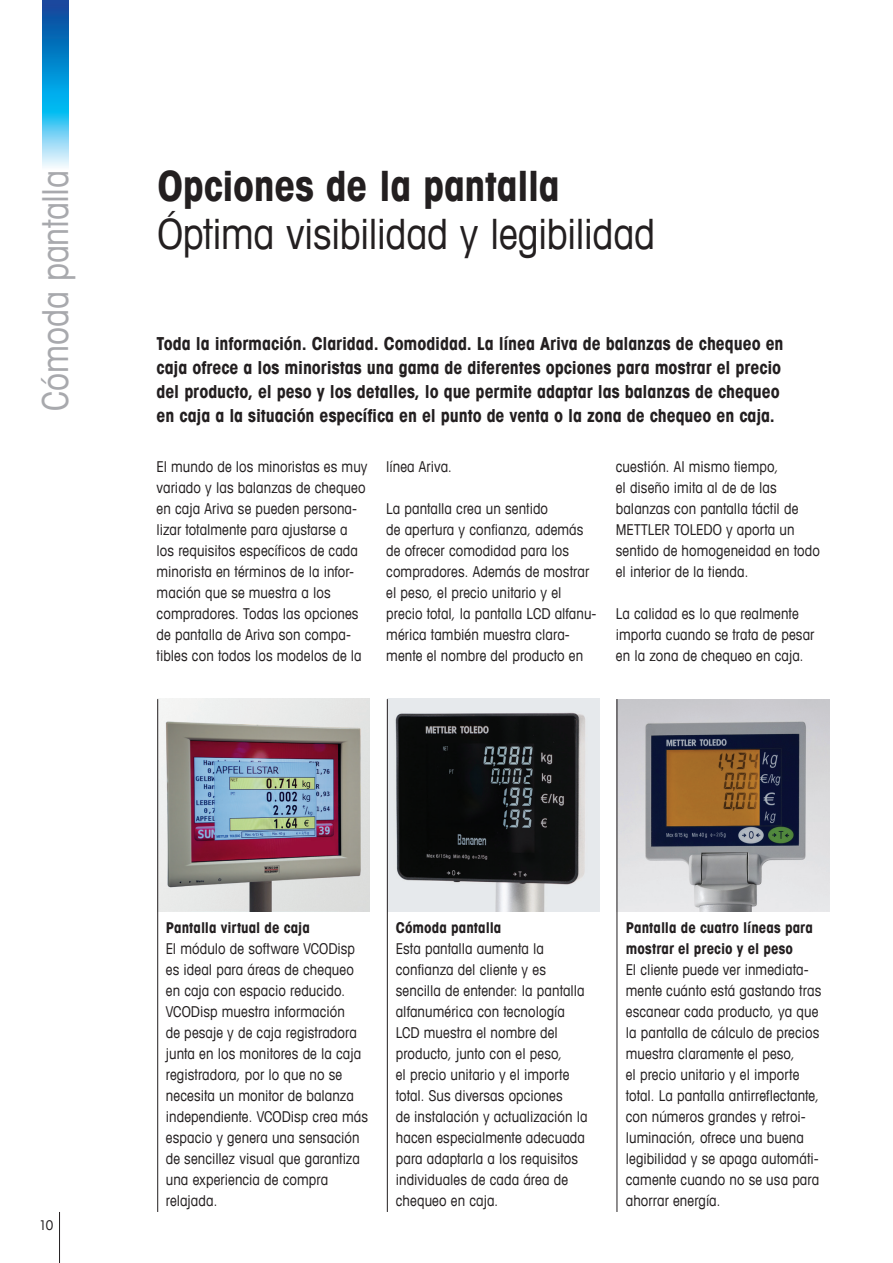
<style>
.page{position:relative;width:893px;height:1263px;background:#fff}
.page>*{position:absolute;margin:0;border:0;box-sizing:border-box;transform-origin:0 0}
.t1{font:condensed 42px "Avant Garde Com";letter-spacing:-.015em;color:#231f20}
.t2{font:700 condensed 42px "Avant Garde Com";letter-spacing:-.01em;color:#231f20}
.t3{font:condensed 36px "Avant Garde Com";letter-spacing:-.005em;color:#a8a9ad}
.t4{font:700 condensed 18px/24px "Avant Garde Com";letter-spacing:-.005em;color:#231f20}
.t5{font:condensed 15px/21px "Avant Garde Com";letter-spacing:.005em;color:#231f20}
.t6{font:700 condensed 15px/21px "Avant Garde Com";letter-spacing:.005em;color:#231f20}
.t7{font:condensed 13.5px "Avant Garde Com";color:#231f20}
</style>
<div class="page">
<hr style="left:59px;top:1212px;width:1px;height:51px;background:#231f20">
<img style="left:43px;top:0;width:25px;height:167px">
<img style="left:618px;top:699px;width:212px;height:213px">
<img style="left:158px;top:699px;width:212px;height:212px">
<img style="left:388px;top:699px;width:212px;height:212px">
<hr style="left:157px;top:699px;width:1px;height:513px;background:#231f20">
<hr style="left:387px;top:699px;width:1px;height:513px;background:#231f20">
<hr style="left:617px;top:699px;width:1px;height:513px;background:#231f20">
<h2 class="t3" style="left:33px;top:411px;width:242px;rotate:-90deg">Cómoda pantalla</h2>
<h1 class="t2" style="left:157px;top:158px;width:404px">Opciones de la pantalla</h1>
<h1 class="t1" style="left:157px;top:207px;width:499px">Óptima visibilidad y legibilidad</h1>
<p class="t4" style="left:157px;top:331px;width:628px">Toda la información. Claridad. Comodidad. La línea Ariva de balanzas de chequeo en caja ofrece a los minoristas una gama de diferentes opciones para mostrar el precio del producto, el peso y los detalles, lo que permite adaptar las balanzas de chequeo en caja a la situación específica en el punto de venta o la zona de chequeo en caja.</p>
<p class="t7" style="left:39px;top:1217px;width:16px">10</p>
<p class="t5" style="left:157px;top:456px;width:212px">El mundo de los minoristas es muy variado y las balanzas de chequeo en caja Ariva se pueden persona&shy;lizar totalmente para ajustarse a los requisitos específicos de cada minorista en términos de la infor&shy;mación que se muestra a los compradores. Todas las opciones de pantalla de Ariva son compa&shy;tibles con todos los modelos de la</p>
<p class="t5" style="left:386px;top:456px;width:67px">línea Ariva.</p>
<p class="t5" style="left:386px;top:498px;width:212px">La pantalla crea un sentido<br>de apertura y confianza, además de ofrecer comodidad para los compradores. Además de mostrar el peso, el precio unitario y el precio total, la pantalla LCD alfanu&shy;mérica también muestra clara&shy;mente el nombre del producto en</p>
<p class="t5" style="left:616px;top:456px;width:206px">cuestión. Al mismo tiempo,<br>el diseño imita al de de las balanzas con pantalla táctil de<br>METTLER TOLEDO y aporta un sentido de homogeneidad en todo el interior de la tienda.</p>
<p class="t5" style="left:616px;top:603px;width:200px">La calidad es lo que realmente importa cuando se trata de pesar en la zona de chequeo en caja.</p>
<p class="t6" style="left:166px;top:916px;width:146px">Pantalla virtual de caja</p>
<p class="t5" style="left:166px;top:937px;width:204px">El módulo de software VCODisp es ideal para áreas de chequeo en caja con espacio reducido.<br>VCODisp muestra información<br>de pesaje y de caja registradora junta en los monitores de la caja registradora, por lo que no se necesita un monitor de balanza independiente. VCODisp crea más espacio y genera una sensación de sencillez visual que garantiza una experiencia de compra relajada.</p>
<p class="t6" style="left:396px;top:916px;width:107px">Cómoda pantalla</p>
<p class="t5" style="left:396px;top:937px;width:193px">Esta pantalla aumenta la confianza del cliente y es sencilla de entender: la pantalla alfanumérica con tecnología<br>LCD muestra el nombre del producto, junto con el peso,<br>el precio unitario y el importe total. Sus diversas opciones<br>de instalación y actualización la hacen especialmente adecuada para adaptarla a los requisitos individuales de cada área de chequeo en caja.</p>
<p class="t6" style="left:626px;top:916px;width:189px">Pantalla de cuatro líneas para mostrar el precio y el peso</p>
<p class="t5" style="left:626px;top:958px;width:197px">El cliente puede ver inmediata&shy;mente cuánto está gastando tras escanear cada producto, ya que la pantalla de cálculo de precios muestra claramente el peso,<br>el precio unitario y el importe total. La pantalla antirreflectante, con números grandes y retroi&shy;luminación, ofrece una buena legibilidad y se apaga automáti&shy;camente cuando no se usa para ahorrar energía.</p>
</div>
